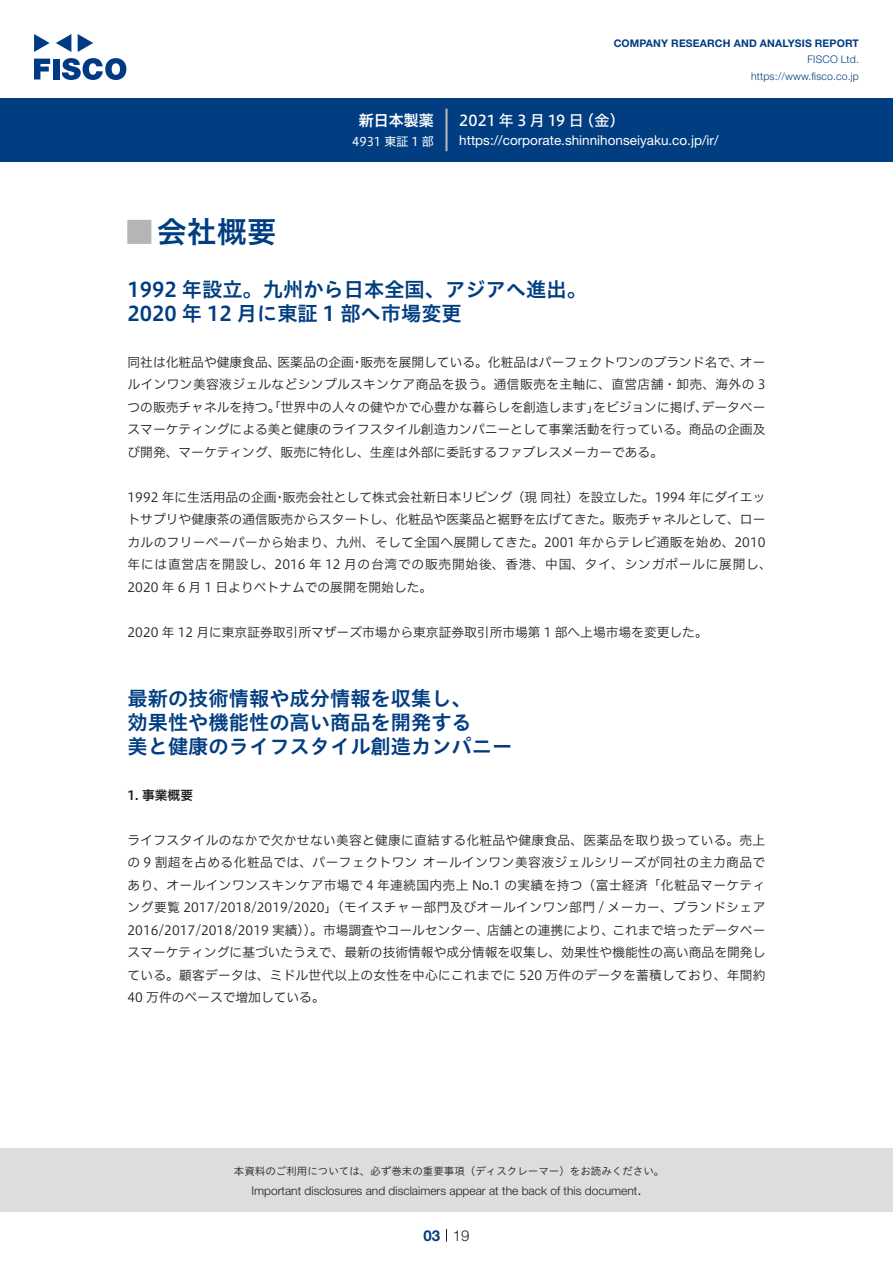
<style>
.page{position:relative;width:893px;height:1263px;background:#fff}
.page>*{position:absolute;margin:0;border:0;box-sizing:border-box;transform-origin:0 0}
.t1{font:30px "Hiragino UD Sans Std N W6";color:#003d81}
.t2{font:700 24px "Koz Go Pro";color:#b5b5b6}
.t3{font:20.25px/24px "Hiragino UD Sans Std W6";color:#003d81}
.t4{font:15px "Hiragino UD Sans F Std N W5";color:#fff}
.t5{font:15px "Hiragino UD Sans F Std N W6";color:#fff}
.t6{font:300 15px "Helvetica Neue LT Std";color:#231f20}
.t7{font:700 15px "Helvetica Neue LT Std";color:#003d81}
.t8{font:13.5px "Helvetica Neue LT Std";color:#fff}
.t9{font:12.75px/22.5px "Hiragino UD Sans F Std N W3";color:#231f20}
.t10{font:12.75px/22.5px "Hiragino UD Sans F Std N W3";letter-spacing:.03em;color:#231f20;text-align:right}
.t11{font:12.75px "Hiragino UD Sans F Std N W3";letter-spacing:.025em;color:#231f20}
.t12{font:12.75px "Hiragino UD Sans F Std N W6";color:#231f20}
.t13{font:300 12px "Helvetica Neue LT Std";color:#231f20}
.t14{font:12px "Hiragino UD Sans F Std N W4";color:#fff}
.t15{font:10.5px "Hiragino UD Sans Std W3";color:#231f20}
.t16{font:700 10.5px "Helvetica Neue LT Std";letter-spacing:.015em;color:#003d81}
.t17{font:300 10.5px/16.5px "Helvetica Neue LT Std";letter-spacing:.015em;color:#003d81;text-align:right}
</style>
<div class="page">
<div style="left:0;top:1148px;width:893px;height:64px;background:#ddd"></div>
<svg style="left:34px;top:59px;width:16px;height:20px"></svg>
<div style="left:53px;top:59px;width:6px;height:20px;background:#003a83"></div>
<svg style="left:62px;top:58px;width:64px;height:22px"></svg>
<svg style="left:34px;top:34px;width:16px;height:18px"></svg>
<svg style="left:78px;top:34px;width:15px;height:18px"></svg>
<svg style="left:56px;top:34px;width:15px;height:18px"></svg>
<div style="left:0;top:98px;width:893px;height:64px;background:#003d81"></div>
<hr style="left:445px;top:109px;width:3px;height:42px;background:#b5b5b6">
<svg style="left:446px;top:1229px;width:1px;height:13px"></svg>
<p class="t5" style="left:359px;top:109px;width:77px">新日本製薬</p>
<p class="t14" style="left:352px;top:132px;width:83px">4931 東証 1 部</p>
<p class="t16" style="left:614px;top:37px;width:247px">COMPANY RESEARCH AND ANALYSIS REPORT</p>
<p class="t17" style="left:751px;top:51px;width:109px">FISCO Ltd. https://www.fisco.co j p.</p>
<p class="t4" style="left:579px;top:109px;width:47px">（金(</p>
<p class="t4" style="left:459px;top:109px;width:126px">2021 年 3 月 19 日</p>
<p class="t8" style="left:459px;top:132px;width:261px">https://corporate.shinnihonseiyaku. c o j p. /i r/</p>
<h1 class="t1" style="left:157px;top:209px;width:121px">会社概要</h1>
<h2 class="t2" style="left:128px;top:217px;width:25px">█</h2>
<h3 class="t3" style="left:128px;top:276px;width:461px">1992 年設立。九州から日本全国、アジアへ進出。<br>2020 年 12 月に東証 1 部へ市場変更</h3>
<p class="t9" style="left:360px;top:350px;width:384px">販売を展開している。化粧品はパーフェクトワンのブランド名で、</p>
<p class="t9" style="left:128px;top:350px;width:154px">同社は化粧品や健康食品、</p>
<p class="t11" style="left:128px;top:375px;width:639px">ルインワン美容液ジェルなどシンプルスキンケア商品を扱う。通信販売を主軸に、直営店舗・卸売、海外の 3</p>
<p class="t9" style="left:702px;top:395px;width:65px">データベー</p>
<p class="t9" style="left:278px;top:350px;width:78px">医薬品の企画</p>
<p class="t9" style="left:740px;top:350px;width:27px">オー</p>
<p class="t9" style="left:351px;top:350px;width:14px">・</p>
<p class="t9" style="left:593px;top:395px;width:116px">をビジョンに掲げ、</p>
<p class="t9" style="left:128px;top:395px;width:639px">つの販売チャネルを持つ。「世界中の人々の健やかで心豊かな暮らしを創造します」<br>スマーケティングによる美と健康のライフスタイル創造カンパニーとして事業活動を行っている。商品の企画及び開発、マーケティング、販売に特化し、生産は外部に委託するファブレスメーカーである。</p>
<p class="t9" style="left:283px;top:485px;width:484px">販売会社として株式会社新日本リビング（現同社）を設立した。1994 年にダイエッ</p>
<p class="t9" style="left:128px;top:485px;width:646px">1992 年に生活用品の企画<br>トサプリや健康茶の通信販売からスタートし、化粧品や医薬品と裾野を広げてきた。販売チャネルとして、ローカルのフリーペーパーから始まり、九州、そして全国へ展開してきた。2001 年からテレビ通販を始め、2010年には直営店を開設し、2016 年 12 月の台湾での販売開始後、香港、中国、タイ、シンガポールに展開し、2020 年 6 月 1 日よりベトナムでの展開を開始した。</p>
<p class="t9" style="left:128px;top:620px;width:582px">2020 年 12 月に東京証券取引所マザーズ市場から東京証券取引所市場第 1 部へ上場市場を変更した。</p>
<p class="t9" style="left:273px;top:485px;width:14px">・</p>
<h3 class="t3" style="left:128px;top:685px;width:386px">最新の技術情報や成分情報を収集し、<br>効果性や機能性の高い商品を開発する<br>美と健康のライフスタイル創造カンパニー</h3>
<p class="t12" style="left:128px;top:785px;width:67px">1. 事業概要</p>
<p class="t10" style="left:128px;top:828px;width:639px">ライフスタイルのなかで欠かせない美容と健康に直結する化粧品や健康食品、医薬品を取り扱っている。売上の 9 割超を占める化粧品では、パーフェクトワンオールインワン美容液ジェルシリーズが同社の主力商品であり、オールインワンスキンケア市場で 4 年連続国内売上 No.1 の実績を持つ（富士経済「化粧品マーケティング要覧 2017/2018/2019/2020」（モイスチャー部門及びオールインワン部門 / メーカー、ブランドシェアこれまで培ったデータベー</p>
<p class="t9" style="left:128px;top:918px;width:639px">2016/2017/2018/2019 実績））。市場調査やコールセンター、<br>スマーケティングに基づいたうえで、最新の技術情報や成分情報を収集し、効果性や機能性の高い商品を開発している。顧客データは、ミドル世代以上の女性を中心にこれまでに 520 万件のデータを蓄積しており、年間約40 万件のペースで増加している。</p>
<p class="t9" style="left:487px;top:918px;width:129px">店舗との連携により、</p>
<p class="t15" style="left:234px;top:1163px;width:432px">本資料のご利用については、必ず巻末の重要事項（ディスクレーマー）をお読みください。</p>
<p class="t6" style="left:637px;top:1180px;width:6px">.</p>
<p class="t13" style="left:251px;top:1183px;width:387px">Important disclosures and disclaimers appear at the back of this document</p>
<p class="t7" style="left:423px;top:1226px;width:18px">03</p>
<p class="t6" style="left:453px;top:1226px;width:18px">19</p>
</div>
